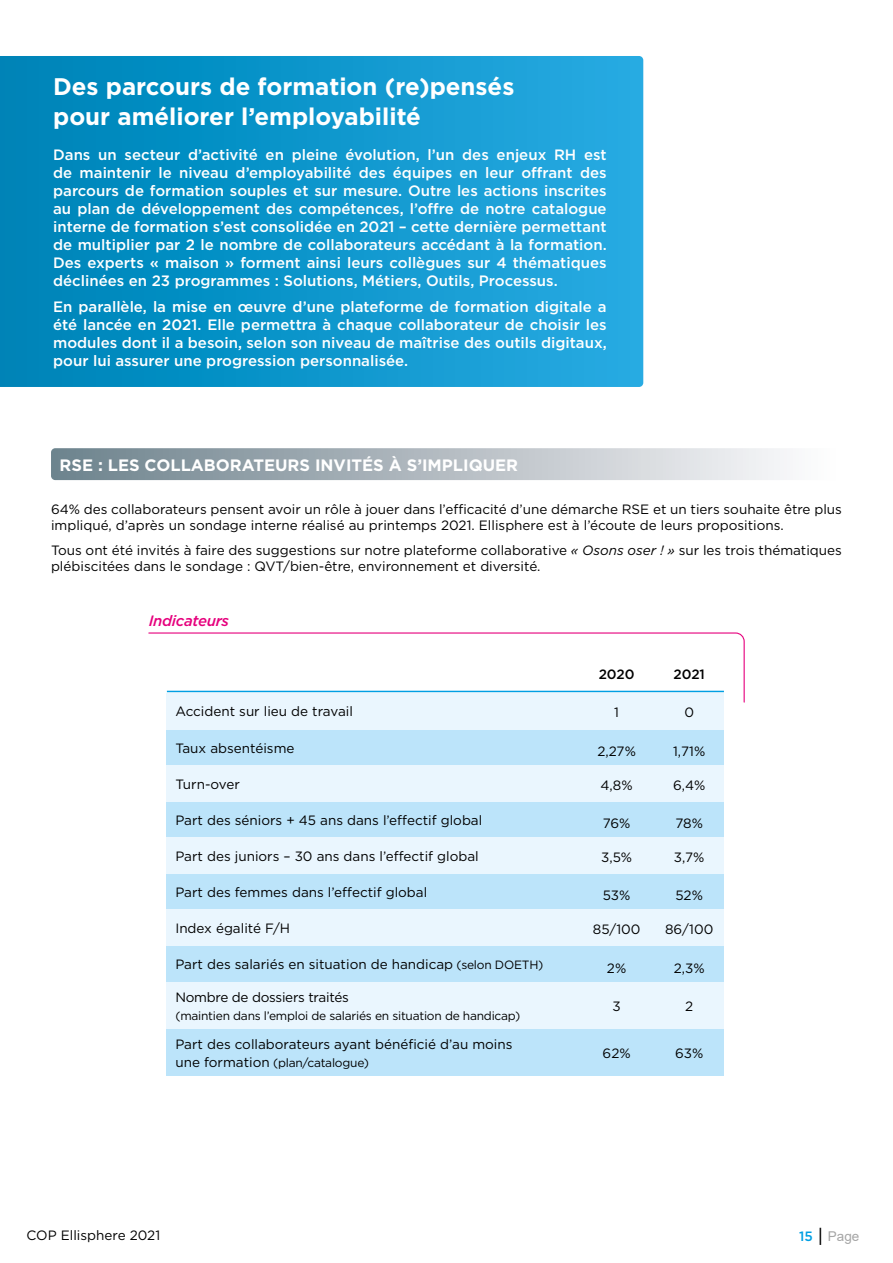
<style>
.page{position:relative;width:893px;height:1263px;background:#fff}
.page>*{position:absolute;margin:0;border:0;box-sizing:border-box;transform-origin:0 0}
.t1{font:700 24px/30px "Gotham";color:#fff}
.t2{font:700 16.5px "Gotham";color:#fff}
.t3{font:500 15px/18px "Gotham";color:#fff;text-align:justify}
.t4{font:italic 500 15px "Gotham";letter-spacing:-.02em;color:#e6007d}
.t5{font:13.5px/16.2px "Gotham";color:#000}
.t6{font:13.5px "Gotham";letter-spacing:-.02em;color:#000}
.t7{font:500 13.5px "Gotham";color:#000}
.t8{font:13.5px "Arial";color:#a6a6a6}
.t9{font:12px "Gotham";letter-spacing:-.02em;color:#000}
.s1{font-style:italic}
.s2{font-size:12px}
.s3{font-size:13.5px}
.s4{font-family:"Gotham";font-weight:500;color:#009fe3}
.s5{font-size:18px;color:#000}
</style>
<div class="page">
<div style="left:167px;top:729px;width:557px;height:36px;background:#bce4fa"></div>
<div style="left:167px;top:693px;width:557px;height:36px;background:#eaf6fe"></div>
<div style="left:167px;top:801px;width:557px;height:36px;background:#bce4fa"></div>
<div style="left:167px;top:765px;width:557px;height:36px;background:#eaf6fe"></div>
<div style="left:167px;top:874px;width:557px;height:36px;background:#bce4fa"></div>
<div style="left:167px;top:837px;width:557px;height:37px;background:#eaf6fe"></div>
<div style="left:167px;top:946px;width:557px;height:36px;background:#bce4fa"></div>
<div style="left:167px;top:910px;width:557px;height:36px;background:#eaf6fe"></div>
<div style="left:167px;top:1029px;width:557px;height:47px;background:#bce4fa"></div>
<div style="left:167px;top:982px;width:557px;height:47px;background:#eaf6fe"></div>
<svg style="left:0;top:56px;width:643px;height:331px;background:#0f96cc"></svg>
<svg style="left:148px;top:632px;width:597px;height:71px"></svg>
<svg style="left:51px;top:448px;width:733px;height:32px;background:#b0b9c0"></svg>
<h1 class="t1" style="left:53px;top:71px;width:463px">Des parcours de formation (re)pensés pour améliorer l’employabilité</h1>
<p class="t3" style="left:53px;top:145px;width:555px">Dans un secteur d’activité en pleine évolution, l’un des enjeux RH est de maintenir le niveau d’employabilité des équipes en leur offrant des parcours de formation souples et sur mesure. Outre les actions inscrites au plan de développement des compétences, l’offre de notre catalogue interne de formation s’est consolidée en 2021 – cette dernière permettant de multiplier par 2 le nombre de collaborateurs accédant à la formation.<br>Des experts « maison » forment ainsi leurs collègues sur 4 thématiques déclinées en 23 programmes : Solutions, Métiers, Outils, Processus.</p>
<p class="t3" style="left:53px;top:298px;width:555px">En parallèle, la mise en œuvre d’une plateforme de formation digitale a été lancée en 2021. Elle permettra à chaque collaborateur de choisir les modules dont il a besoin, selon son niveau de maîtrise des outils digitaux, pour lui assurer une progression personnalisée.</p>
<p class="t2" style="left:60px;top:454px;width:460px">RSE : LES COLLABORATEURS INVITÉS À S’IMPLIQUER</p>
<p class="t5" style="left:51px;top:500px;width:792px">64% des collaborateurs pensent avoir un rôle à jouer dans l’efficacité d’une démarche RSE et un tiers souhaite être plus impliqué, d’après un sondage interne réalisé au printemps 2021. Ellisphere est à l’écoute de leurs propositions.</p>
<p class="t5" style="left:51px;top:541px;width:792px">Tous ont été invités à faire des suggestions sur notre plateforme collaborative <span class="s1">« Osons oser ! »</span> sur les trois thématiques plébiscitées dans le sondage : QVT/bien-être, environnement et diversité.</p>
<p class="t4" style="left:149px;top:611px;width:82px">Indicateurs</p>
<p class="t5" style="left:175px;top:703px;width:179px">Accident sur lieu de travail</p>
<p class="t5" style="left:175px;top:739px;width:121px">Taux absentéisme</p>
<p class="t5" style="left:175px;top:775px;width:66px">Turn-over</p>
<p class="t5" style="left:175px;top:812px;width:308px">Part des séniors + 45 ans dans l’effectif global</p>
<p class="t5" style="left:175px;top:848px;width:305px">Part des juniors – 30 ans dans l’effectif global</p>
<p class="t5" style="left:175px;top:884px;width:253px">Part des femmes dans l’effectif global</p>
<p class="t5" style="left:175px;top:920px;width:116px">Index égalité F/H</p>
<p class="t5" style="left:175px;top:956px;width:370px">Part des salariés en situation de handicap <span class="s2">(selon DOETH)</span></p>
<p class="t6" style="left:175px;top:988px;width:175px">Nombre de dossiers traités</p>
<p class="t9" style="left:175px;top:1008px;width:347px">(maintien dans l’emploi de salariés en situation de handicap)</p>
<p class="t5" style="left:175px;top:1035px;width:339px">Part des collaborateurs ayant bénéficié d’au moins</p>
<p class="t9" style="left:175px;top:1055px;width:195px"><span class="s3">une formation</span> (plan/catalogue)</p>
<p class="t7" style="left:599px;top:665px;width:37px">2020</p>
<p class="t5" style="left:614px;top:704px;width:6px">1</p>
<p class="t5" style="left:597px;top:742px;width:40px">2,27%</p>
<p class="t5" style="left:601px;top:776px;width:34px">4,8%</p>
<p class="t5" style="left:603px;top:815px;width:29px">76%</p>
<p class="t5" style="left:601px;top:849px;width:33px">3,5%</p>
<p class="t5" style="left:603px;top:887px;width:29px">53%</p>
<p class="t5" style="left:593px;top:921px;width:49px">85/100</p>
<p class="t5" style="left:607px;top:959px;width:21px">2%</p>
<p class="t5" style="left:612px;top:998px;width:10px">3</p>
<p class="t5" style="left:603px;top:1044px;width:30px">62%</p>
<p class="t7" style="left:673px;top:665px;width:33px">2021</p>
<p class="t5" style="left:684px;top:704px;width:11px">0</p>
<p class="t5" style="left:673px;top:742px;width:34px">1,71%</p>
<p class="t5" style="left:673px;top:776px;width:34px">6,4%</p>
<p class="t5" style="left:675px;top:815px;width:29px">78%</p>
<p class="t5" style="left:674px;top:849px;width:32px">3,7%</p>
<p class="t5" style="left:675px;top:887px;width:29px">52%</p>
<p class="t5" style="left:665px;top:921px;width:50px">86/100</p>
<p class="t5" style="left:674px;top:959px;width:32px">2,3%</p>
<p class="t5" style="left:685px;top:998px;width:10px">2</p>
<p class="t5" style="left:675px;top:1044px;width:30px">63%</p>
<p class="t5" style="left:27px;top:1226px;width:135px">COP Ellisphere 2021</p>
<p class="t8" style="left:799px;top:1226px;width:62px"><span class="s4">15</span> <span class="s5">|</span> Page</p>
</div>
